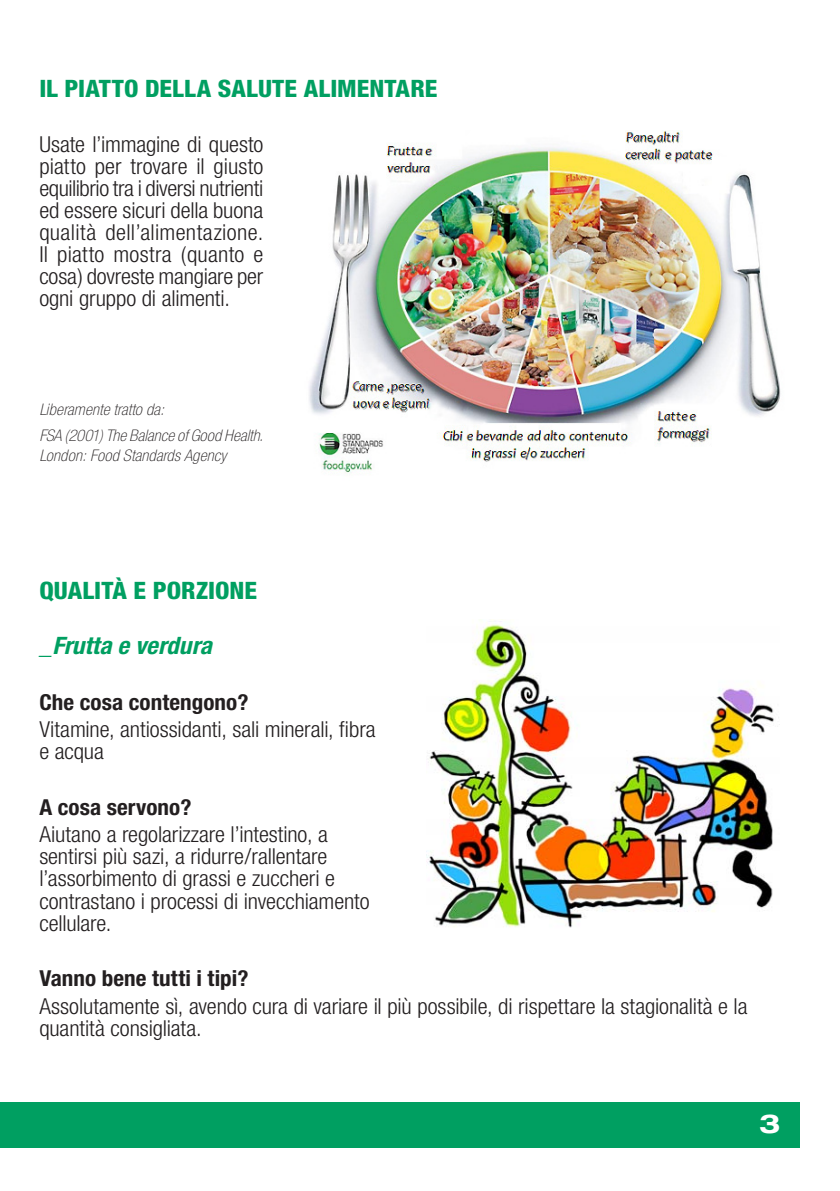
<style>
.page{position:relative;width:840px;height:1191px;background:#fff}
.page>*{position:absolute;margin:0;border:0;box-sizing:border-box;transform-origin:0 0}
.t1{font:700 expanded 26px "Helvetica Neue";color:#fff}
.t2{font:800 condensed 24px "Helvetica Neue";letter-spacing:.005em;color:#009f61;scale:1.05 1}
.t3{font:italic 700 condensed 24px "Helvetica Neue";color:#009f61;scale:1.05 1}
.t4{font:300 condensed 22px/22px "Helvetica Neue";letter-spacing:-.005em;color:#231f20;scale:1.05 1}
.t5{font:700 condensed 22px "Helvetica Neue";letter-spacing:.005em;color:#231f20;scale:1.05 1}
.t6{font:italic 100 condensed 16px/25.6px "Helvetica Neue";letter-spacing:.01em;color:#231f20;scale:1.05 1}
</style>
<div class="page">
<div style="left:0;top:1102px;width:799px;height:45px;background:#009f61"></div>
<img style="left:309px;top:130px;width:472px;height:343px">
<img style="left:426px;top:619px;width:348px;height:309px">
<p class="t2" style="left:39px;top:73px;width:380px">IL PIATTO DELLA SALUTE ALIMENTARE</p>
<p class="t4" style="left:39px;top:133px;width:215px;text-align:justify">Usate l’immagine di questo piatto per trovare il giusto equilibrio tra i diversi nutrienti ed essere sicuri della buona qualità dell’alimentazione.<br>Il piatto mostra (quanto e cosa) dovreste mangiare per ogni gruppo di alimenti.</p>
<p class="t6" style="left:39px;top:396px;width:215px">Liberamente tratto da:<br>FSA (2001) The Balance of Good Health.</p>
<p class="t6" style="left:39px;top:442px;width:180px">London: Food Standards Agency</p>
<p class="t2" style="left:39px;top:575px;width:209px">QUALITÀ E PORZIONE</p>
<p class="t3" style="left:39px;top:631px;width:166px">_Frutta e verdura</p>
<p class="t5" style="left:39px;top:688px;width:200px">Che cosa contengono?</p>
<p class="t4" style="left:39px;top:718px;width:321px">Vitamine, antiossidanti, sali minerali, fibra e acqua</p>
<p class="t5" style="left:39px;top:793px;width:146px">A cosa servono?</p>
<p class="t4" style="left:39px;top:823px;width:316px">Aiutano a regolarizzare l’intestino, a sentirsi più sazi, a ridurre/rallentare l’assorbimento di grassi e zuccheri e contrastano i processi di invecchiamento cellulare.</p>
<p class="t5" style="left:39px;top:964px;width:201px">Vanno bene tutti i tipi?</p>
<p class="t4" style="left:39px;top:994px;width:675px">Assolutamente sì, avendo cura di variare il più possibile, di rispettare la stagionalità e la quantità consigliata.</p>
<p class="t1" style="left:758px;top:1107px;width:23px">3</p>
</div>
